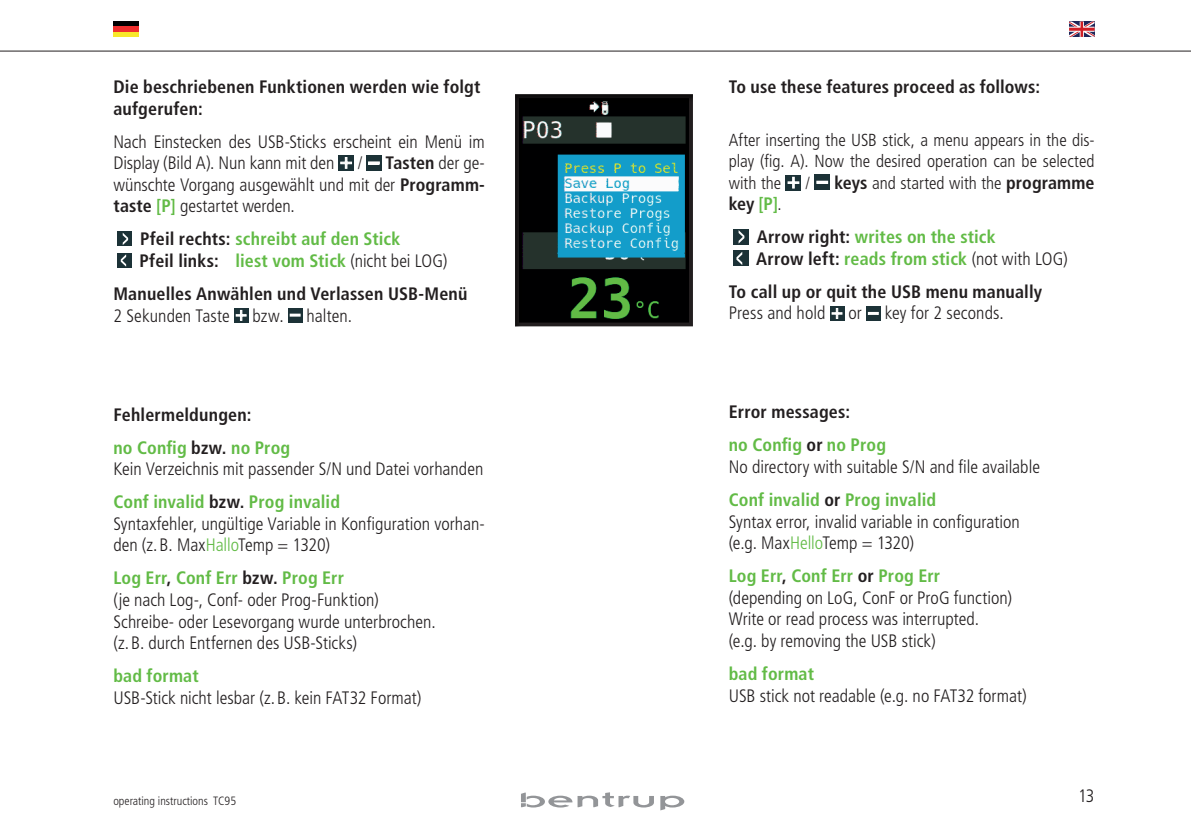
<style>
.page{position:relative;width:1191px;height:840px;background:#fff}
.page>*{position:absolute;margin:0;border:0;box-sizing:border-box;transform-origin:0 0}
.t1{font:300 condensed 18px/21.6px "Frutiger LT Pro";color:#231f20}
.t2{font:700 condensed 18px/33px "Frutiger LT Pro";letter-spacing:.01em;color:#231f20}
.t3{font:700 condensed 18px/33px "Frutiger LT Pro";letter-spacing:.01em;color:#62bb46}
.t4{font:300 condensed 17.4px/21.2px "Frutiger LT Pro";color:#231f20;text-align:justify}
.t5{font:300 condensed 12px "Frutiger LT Pro";color:#231f20}
.s1{font-weight:700}
.s2{font-weight:700;color:#62bb46}
.s3{color:#231f20}
.s4{font-weight:300;color:#231f20}
.s5{color:#62bb46}
.s6{font-weight:700;font-size:18px}
.s7{font-weight:300;font-size:17.4px;color:#231f20}
.s8{font-weight:300}
</style>
<div class="page">
<hr style="left:0;top:51px;width:1191px;height:1px;background:#231f20">
<svg style="left:660px;top:795px;width:24px;height:15px"></svg>
<svg style="left:521px;top:792px;width:133px;height:15px"></svg>
<svg style="left:1069px;top:22px;width:25px;height:15px"></svg>
<div style="left:113px;top:32px;width:26px;height:5px;background:#f8e72a"></div>
<div style="left:113px;top:22px;width:26px;height:5px;background:#000001"></div>
<div style="left:113px;top:27px;width:26px;height:5px;background:#ee2d2d"></div>
<div style="left:786px;top:175px;width:15px;height:15px;background:#1c3237"></div>
<svg style="left:787px;top:176px;width:13px;height:13px"></svg>
<div style="left:814px;top:174px;width:16px;height:16px;background:#1c3237"></div>
<svg style="left:816px;top:181px;width:12px;height:3px"></svg>
<div style="left:733px;top:229px;width:15px;height:15px;background:#1c3237"></div>
<svg style="left:738px;top:230px;width:6px;height:13px"></svg>
<div style="left:733px;top:250px;width:15px;height:16px;background:#1c3237"></div>
<svg style="left:736px;top:252px;width:6px;height:13px"></svg>
<div style="left:830px;top:306px;width:14px;height:14px;background:#1c3237"></div>
<svg style="left:831px;top:308px;width:12px;height:11px"></svg>
<div style="left:866px;top:306px;width:14px;height:14px;background:#1c3237"></div>
<svg style="left:868px;top:312px;width:10px;height:3px"></svg>
<div style="left:338px;top:155px;width:16px;height:15px;background:#1c3237"></div>
<svg style="left:340px;top:157px;width:12px;height:12px"></svg>
<div style="left:366px;top:155px;width:15px;height:16px;background:#1c3237"></div>
<svg style="left:368px;top:161px;width:12px;height:3px"></svg>
<div style="left:117px;top:232px;width:15px;height:14px;background:#1c3237"></div>
<svg style="left:123px;top:233px;width:5px;height:12px"></svg>
<div style="left:117px;top:253px;width:15px;height:14px;background:#1c3237"></div>
<svg style="left:121px;top:254px;width:5px;height:12px"></svg>
<div style="left:234px;top:308px;width:14px;height:14px;background:#1c3237"></div>
<svg style="left:235px;top:309px;width:12px;height:12px"></svg>
<div style="left:288px;top:308px;width:14px;height:14px;background:#1c3237"></div>
<svg style="left:290px;top:313px;width:11px;height:3px"></svg>
<div style="left:514px;top:94px;width:180px;height:234px;background:#231f20;opacity:.75"></div>
<p class="t2" style="left:113px;top:76px;width:368px;line-height:21.6px">Die beschriebenen Funktionen werden wie folgt aufgerufen:</p>
<p class="t1" style="left:113px;top:131px;width:373px">Nach Einstecken des USB-Sticks erscheint ein Menü im<br>Display (Bild A). Nun kann mit den</p>
<p class="t1" style="left:113px;top:152px;width:373px;text-align:justify;text-indent:272px"><span class="s1">Tasten</span> der ge&shy;wünschte Vorgang ausgewählt und mit der <span class="s1">Programm&shy;taste</span> <span class="s2">[P]</span> gestartet werden.</p>
<p class="t3" style="left:139px;top:228px;width:309px;line-height:21.6px"><span class="s3">Pfeil rechts:</span> schreibt auf den Stick<br><span class="s3">Pfeil links:</span> liest vom Stick <span class="s4">(nicht bei LOG)</span></p>
<p class="t2" style="left:113px;top:277px;width:355px">Manuelles Anwählen und Verlassen USB-Menü</p>
<p class="t1" style="left:113px;top:304px;width:118px">2 Sekunden Taste</p>
<p class="t1" style="left:252px;top:304px;width:33px">bzw.</p>
<p class="t1" style="left:306px;top:304px;width:47px">halten.</p>
<p class="t1" style="left:358px;top:152px;width:6px">/</p>
<p class="t2" style="left:113px;top:397px;width:178px">Fehlermeldungen:<br><span class="s5">no Config</span> bzw. <span class="s5">no Prog</span></p>
<p class="t1" style="left:113px;top:452px;width:371px;line-height:33px">Kein Verzeichnis mit passender S/N und Datei vorhanden<br><span class="s2">Conf invalid</span> <span class="s1">bzw.</span> <span class="s2">Prog invalid</span></p>
<p class="t1" style="left:113px;top:512px;width:373px">Syntaxfehler, ungültige Variable in Konfiguration vorhan&shy;den (z.B. Max<span class="s5">Hallo</span>Temp = 1320)</p>
<p class="t1" style="left:113px;top:567px;width:324px"><span class="s2">Log Err</span><span class="s1">,</span> <span class="s2">Conf Err</span> <span class="s1">bzw.</span> <span class="s2">Prog Err<br></span>(je nach Log-, Conf- oder Prog-Funktion)<br>Schreibe- oder Lesevorgang wurde unterbrochen. (z.B. durch Entfernen des USB-Sticks)</p>
<p class="t3" style="left:113px;top:659px;width:87px">bad format</p>
<p class="t1" style="left:113px;top:686px;width:310px">USB-Stick nicht lesbar (z.B. kein FAT32 Format)</p>
<p class="t2" style="left:729px;top:70px;width:313px">To use these features proceed as follows:</p>
<p class="t4" style="left:729px;top:130px;width:367px">After inserting the USB stick, a menu appears in the dis&shy;play (fig. A). Now the desired operation can be selected with the</p>
<p class="t4" style="left:805px;top:172px;width:6px">/</p>
<p class="t4" style="left:834px;top:172px;width:262px"><span class="s6">keys</span> and started with the <span class="s6">programme</span></p>
<p class="t3" style="left:756px;top:187px;width:241px;text-indent:-28px"><span class="s3">key</span> [P]<span class="s7">.<br></span><span class="s3">Arrow right:</span> writes on the stick</p>
<p class="t2" style="left:729px;top:242px;width:340px;text-indent:27px">Arrow left: <span class="s5">reads from stick</span> <span class="s8">(not with LOG)<br></span>To call up or quit the USB menu manually</p>
<p class="t1" style="left:729px;top:302px;width:98px">Press and hold</p>
<p class="t1" style="left:848px;top:302px;width:15px">or</p>
<p class="t1" style="left:884px;top:302px;width:121px">key for 2 seconds.</p>
<p class="t2" style="left:729px;top:395px;width:159px">Error messages:<br><span class="s5">no Config</span> or <span class="s5">no Prog</span></p>
<p class="t1" style="left:729px;top:450px;width:313px;line-height:33px">No directory with suitable S/N and file available<br><span class="s2">Conf invalid</span> <span class="s1">or</span> <span class="s2">Prog invalid</span></p>
<p class="t1" style="left:728px;top:510px;width:293px">Syntax error, invalid variable in configuration (e.g. Max<span class="s5">Hello</span>Temp = 1320)</p>
<p class="t1" style="left:728px;top:565px;width:285px"><span class="s2">Log Err</span><span class="s1">,</span> <span class="s2">Conf Err</span> <span class="s1">or</span> <span class="s2">Prog Err </span>(depending on LoG, ConF or ProG function)<br>Write or read process was interrupted. (e.g. by removing the USB stick)</p>
<p class="t3" style="left:728px;top:657px;width:87px">bad format</p>
<p class="t1" style="left:728px;top:684px;width:299px">USB stick not readable (e.g. no FAT32 format)</p>
<p class="t5" style="left:113px;top:793px;width:124px">operating instructions TC95</p>
<p class="t1" style="left:1078px;top:785px;width:18px">13</p>
</div>
